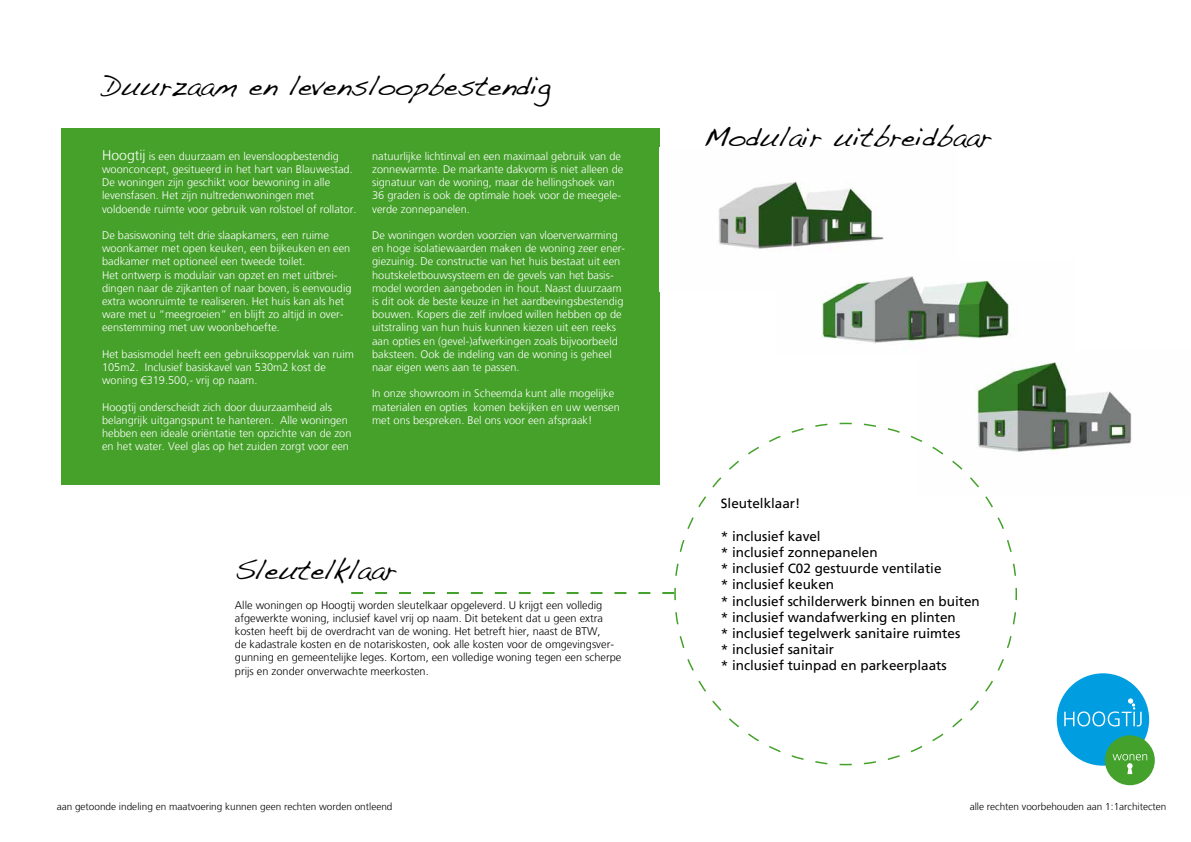
<style>
.page{position:relative;width:1191px;height:842px;background:#fff}
.page>*{position:absolute;margin:0;border:0;box-sizing:border-box;transform-origin:0 0}
.t1{font:28px "Handwriting Dakota";color:#000}
.t2{font:13.5px/16.2px "Frutiger LT";color:#000}
.t3{font:300 11px/13.2px "Frutiger LT";color:#fff}
.t4{font:300 11px/13.2px "Frutiger LT";color:#000}
.t5{font:300 10px "Frutiger LT";color:#000}
.s1{font-size:14px}
</style>
<div class="page">
<div style="left:1056px;top:673px;width:93px;height:93px;background:#009ee0;border-radius:50%"></div>
<div style="left:1105px;top:735px;width:49px;height:50px;background:#44a12b;border-radius:50%"></div>
<svg style="left:1064px;top:698px;width:77px;height:28px"></svg>
<svg style="left:1112px;top:754px;width:35px;height:20px"></svg>
<img style="left:976px;top:362px;width:156px;height:92px">
<svg style="left:674px;top:422px;width:343px;height:344px"></svg>
<svg style="left:351px;top:592px;width:323px;height:2px"></svg>
<div style="left:61px;top:129px;width:598px;height:356px;background:#45a12a"></div>
<img style="left:718px;top:181px;width:166px;height:69px">
<img style="left:821px;top:276px;width:191px;height:68px">
<h1 class="t1" style="left:102px;top:69px;width:450px">Duurzaam en levensloopbestendig</h1>
<p class="t3" style="left:102px;top:150px;width:256px"><span class="s1">Hoogtij</span> is een duurzaam en levensloopbestendig woonconcept, gesitueerd in het hart van Blauwestad.<br>De woningen zijn geschikt voor bewoning in alle levensfasen. Het zijn nultredenwoningen met voldoende ruimte voor gebruik van rolstoel of rollator.</p>
<p class="t3" style="left:102px;top:229px;width:251px">De basiswoning telt drie slaapkamers, een ruime woonkamer met open keuken, een bijkeuken en een badkamer met optioneel een tweede toilet.<br>Het ontwerp is modulair van opzet en met uitbrei&shy;dingen naar de zijkanten of naar boven, is eenvoudig extra woonruimte te realiseren. Het huis kan als het ware met u “meegroeien” en blijft zo altijd in over&shy;eenstemming met uw woonbehoefte.</p>
<p class="t3" style="left:102px;top:348px;width:253px">Het basismodel heeft een gebruiksoppervlak van ruim<br>105m2. Inclusief basiskavel van 530m2 kost de woning €319.500,- vrij op naam.</p>
<p class="t3" style="left:102px;top:400px;width:251px">Hoogtij onderscheidt zich door duurzaamheid als belangrijk uitgangspunt te hanteren. Alle woningen hebben een ideale oriëntatie ten opzichte van de zon en het water. Veel glas op het zuiden zorgt voor een</p>
<p class="t3" style="left:372px;top:149px;width:253px">natuurlijke lichtinval en een maximaal gebruik van de zonnewarmte. De markante dakvorm is niet alleen de signatuur van de woning, maar de hellingshoek van 36 graden is ook de optimale hoek voor de meegele&shy;verde zonnepanelen.</p>
<p class="t3" style="left:372px;top:229px;width:255px">De woningen worden voorzien van vloerverwarming en hoge isolatiewaarden maken de woning zeer ener&shy;giezuinig. De constructie van het huis bestaat uit een houtskeletbouwsysteem en de gevels van het basis&shy;model worden aangeboden in hout. Naast duurzaam is dit ook de beste keuze in het aardbevingsbestendig bouwen. Kopers die zelf invloed willen hebben op de uitstraling van hun huis kunnen kiezen uit een reeks aan opties en (gevel-)afwerkingen zoals bijvoorbeeld baksteen. Ook de indeling van de woning is geheel naar eigen wens aan te passen.</p>
<p class="t3" style="left:372px;top:387px;width:249px">In onze showroom in Scheemda kunt alle mogelijke materialen en opties komen bekijken en uw wensen met ons bespreken. Bel ons voor een afspraak!</p>
<h1 class="t1" style="left:235px;top:553px;width:163px">Sleutelklaar</h1>
<p class="t4" style="left:235px;top:598px;width:388px">Alle woningen op Hoogtij worden sleutelkaar opgeleverd. U krijgt een volledig afgewerkte woning, inclusief kavel vrij op naam. Dit betekent dat u geen extra kosten heeft bij de overdracht van de woning. Het betreft hier, naast de BTW,<br>de kadastrale kosten en de notariskosten, ook alle kosten voor de omgevingsver&shy;gunning en gemeentelijke leges. Kortom, een volledige woning tegen een scherpe prijs en zonder onverwachte meerkosten.</p>
<h1 class="t1" style="left:703px;top:120px;width:290px">Modulair uitbreidbaar</h1>
<p class="t2" style="left:721px;top:496px;width:81px">Sleutelklaar!</p>
<p class="t2" style="left:721px;top:528px;width:260px">* inclusief kavel<br>* inclusief zonnepanelen<br>* inclusief C02 gestuurde ventilatie<br>* inclusief keuken<br>* inclusief schilderwerk binnen en buiten * inclusief wandafwerking en plinten<br>* inclusief tegelwerk sanitaire ruimtes<br>* inclusief sanitair<br>* inclusief tuinpad en parkeerplaats</p>
<p class="t5" style="left:57px;top:801px;width:337px">aan getoonde indeling en maatvoering kunnen geen rechten worden ontleend</p>
<p class="t5" style="left:969px;top:801px;width:198px">alle rechten voorbehouden aan 1:1architecten</p>
</div>
